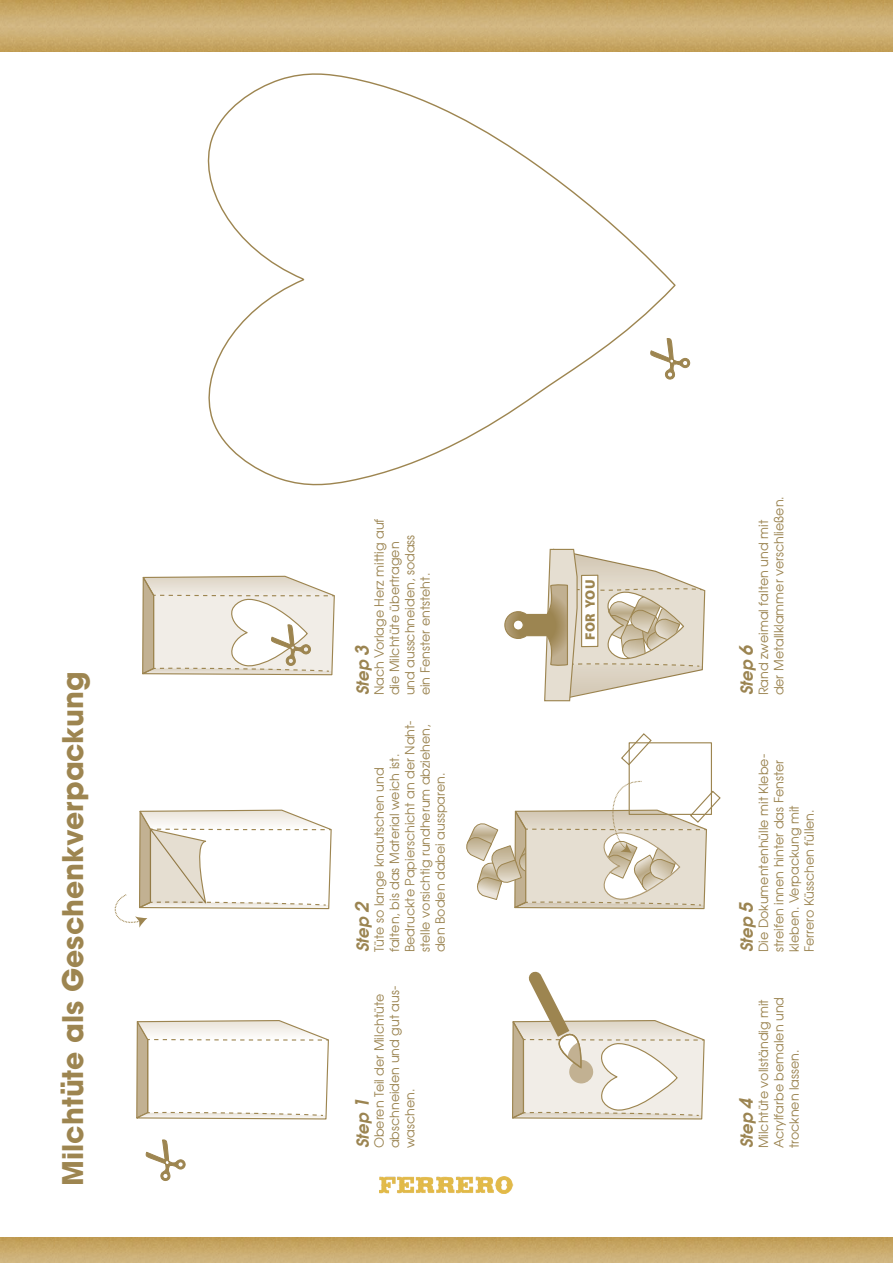
<style>
.page{position:relative;width:893px;height:1263px;background:#fff}
.page>*{position:absolute;margin:0;border:0;box-sizing:border-box;transform-origin:0 0}
.t1{font:700 28.2px "Avant Garde";color:#9d8550}
.t2{font:italic 600 16.5px "Avant Garde";color:#9b8451}
.t3{font:900 13.8px "Myriad Pro";letter-spacing:.02em;color:#9d8550}
.t4{font:12.75px/15.3px "Avant Garde";color:#9b8451}
.s1{font-size:18.3px}
</style>
<div class="page">
<img style="left:0;top:1237px;width:497px;height:26px">
<img style="left:497px;top:1237px;width:396px;height:26px">
<img style="left:0;top:0;width:497px;height:51px">
<img style="left:497px;top:0;width:396px;height:51px">
<img style="left:379px;top:1176px;width:135px;height:18px">
<svg style="left:207px;top:73px;width:469px;height:413px"></svg>
<svg style="left:146px;top:1140px;width:39px;height:41px"></svg>
<svg style="left:650px;top:338px;width:40px;height:41px"></svg>
<svg style="left:504px;top:548px;width:202px;height:154px"></svg>
<div style="left:582px;top:575px;width:16px;height:72px;background:#fff"></div>
<div style="left:581px;top:575px;width:17px;height:72px;border:1px solid #9d8550"></div>
<svg style="left:136px;top:1020px;width:193px;height:100px"></svg>
<svg style="left:114px;top:809px;width:218px;height:119px"></svg>
<svg style="left:512px;top:971px;width:193px;height:149px"></svg>
<div style="left:629px;top:742px;width:83px;height:73px;border:1px solid #9d8550"></div>
<svg style="left:142px;top:575px;width:193px;height:101px"></svg>
<svg style="left:466px;top:780px;width:255px;height:130px"></svg>
<svg style="left:621px;top:733px;width:31px;height:33px"></svg>
<h1 class="t1" style="left:55px;top:1186px;width:516px;rotate:-90deg">Milchtüte als Geschenkverpackung</h1>
<p class="t4" style="left:371px;top:695px;width:178px;rotate:-90deg">Nach Vorlage Herz mittig auf die Milchtüte übertragen und ausschneiden, sodass ein Fenster entsteht.</p>
<p class="t2" style="left:352px;top:695px;width:52px;rotate:-90deg">Step <span class="s1">3</span></p>
<p class="t4" style="left:371px;top:952px;width:233px;rotate:-90deg">Tüte so lange knautschen und<br>falten, bis das Material weich ist.<br>Bedruckte Papierschicht an der Naht&shy;stelle vorsichtig rundherum abziehen, den Boden dabei aussparen.</p>
<p class="t2" style="left:352px;top:952px;width:53px;rotate:-90deg">Step <span class="s1">2</span></p>
<p class="t4" style="left:371px;top:1148px;width:164px;rotate:-90deg">Oberen Teil der Milchtüte abschneiden und gut aus&shy;waschen.</p>
<p class="t2" style="left:352px;top:1148px;width:51px;rotate:-90deg">Step <span class="s1">1</span></p>
<p class="t3" style="left:582px;top:640px;width:62px;rotate:-90deg">FOR YOU</p>
<p class="t4" style="left:756px;top:695px;width:201px;rotate:-90deg">Rand zweimal falten und mit<br>der Metallklammer verschließen.</p>
<p class="t2" style="left:736px;top:695px;width:52px;rotate:-90deg">Step <span class="s1">6</span></p>
<p class="t4" style="left:756px;top:952px;width:200px;rotate:-90deg">Die Dokumentenhülle mit Klebe&shy;streifen innen hinter das Fenster kleben. Verpackung mit<br>Ferrero Küsschen füllen.</p>
<p class="t2" style="left:736px;top:952px;width:52px;rotate:-90deg">Step <span class="s1">5</span></p>
<p class="t4" style="left:756px;top:1148px;width:153px;rotate:-90deg">Milchtüte vollständig mit<br>Acrylfarbe bemalen und trocknen lassen.</p>
<p class="t2" style="left:736px;top:1148px;width:52px;rotate:-90deg">Step <span class="s1">4</span></p>
</div>
